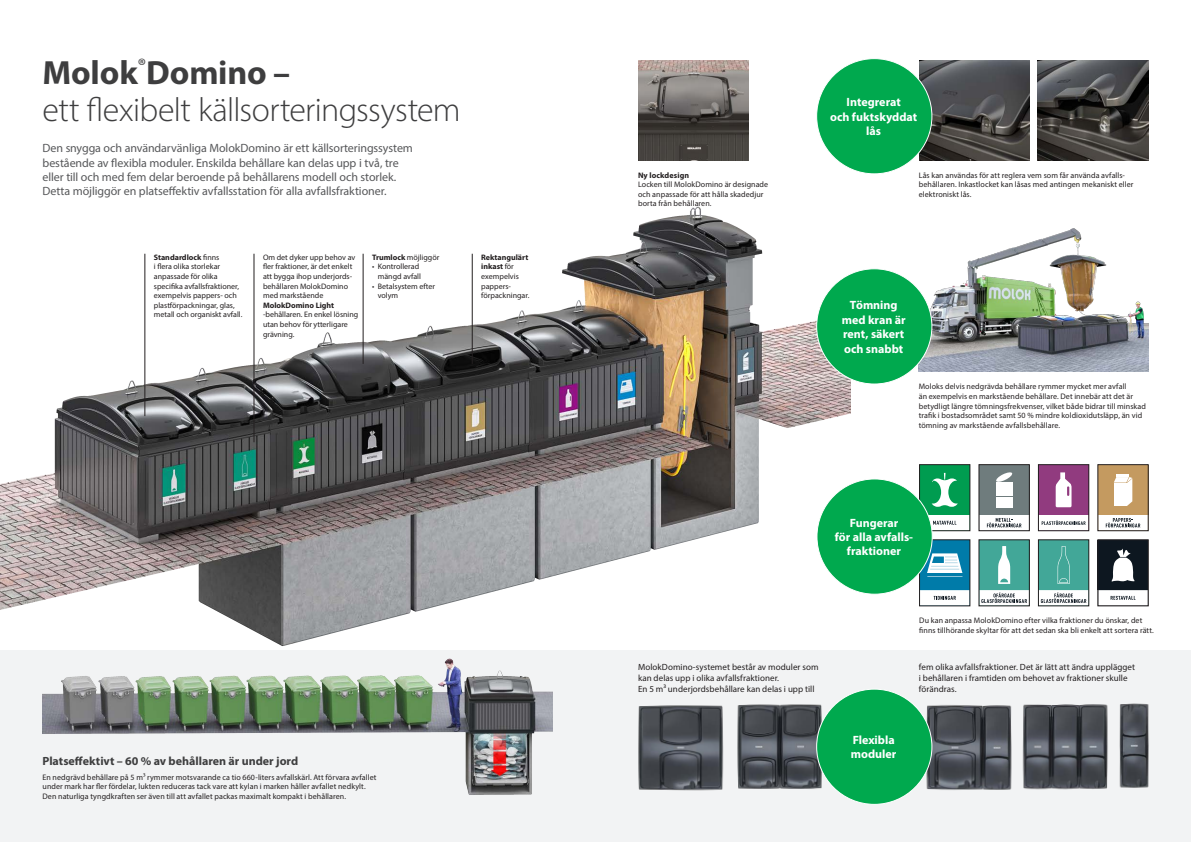
<style>
.page{position:relative;width:1191px;height:842px;background:#fff}
.page>*{position:absolute;margin:0;border:0;box-sizing:border-box;transform-origin:0 0}
.Leipis_myriad_pro{font:300 33.7px "Myriad Pro";letter-spacing:-.02em;color:#3e3e3f}
.Leipis_myriad_pro-2{font:700 33.7px "Myriad Pro";letter-spacing:-.005em;color:#3e3e3f}
.t1{font:12px/14.4px "Myriad Pro";letter-spacing:-.005em;color:#57585a}
.t2{font:700 12px/14.4px "Myriad Pro";color:#fff;text-align:center}
.Leipis_myriad_pro-3{font:700 11.9px "Myriad Pro";color:#3e3e3f}
.t3{font:9px/10.8px "Myriad Pro";letter-spacing:.005em;color:#231f20}
.t4{font:8px/9.6px "Myriad Pro";letter-spacing:.01em;color:#231f20}
.t5{font:700 8px "Myriad Pro";letter-spacing:.015em;color:#231f20}
.Leipis_myriad_pro-4{font:7.9px/9.6px "Myriad Pro";color:#231f20}
.s1{font-weight:700}
</style>
<div class="page">
<div style="left:0;top:651px;width:1191px;height:191px;background:#f2f3f4"></div>
<img style="left:0;top:206px;width:850px;height:445px">
<img style="left:919px;top:61px;width:110px;height:99px">
<img style="left:1037px;top:61px;width:111px;height:99px">
<img style="left:918px;top:228px;width:230px;height:144px">
<svg style="left:1040px;top:466px;width:47px;height:59px"></svg>
<div style="left:1038px;top:464px;width:51px;height:67px;border:1px solid #231f20"></div>
<svg style="left:1099px;top:466px;width:47px;height:62px"></svg>
<div style="left:1097px;top:464px;width:51px;height:67px;border:1px solid #231f20"></div>
<svg style="left:980px;top:466px;width:47px;height:62px"></svg>
<div style="left:978px;top:464px;width:51px;height:67px;border:1px solid #231f20"></div>
<svg style="left:921px;top:466px;width:47px;height:63px"></svg>
<div style="left:919px;top:464px;width:51px;height:67px;border:1px solid #231f20"></div>
<svg style="left:1099px;top:542px;width:47px;height:58px"></svg>
<div style="left:1097px;top:540px;width:51px;height:66px;border:1px solid #231f20"></div>
<svg style="left:921px;top:542px;width:47px;height:58px"></svg>
<div style="left:919px;top:540px;width:51px;height:66px;border:1px solid #231f20"></div>
<svg style="left:980px;top:542px;width:47px;height:61px"></svg>
<svg style="left:1040px;top:542px;width:47px;height:61px;background:#63b1a6"></svg>
<div style="left:1038px;top:540px;width:51px;height:66px;border:1px solid #231f20"></div>
<img style="left:43px;top:658px;width:510px;height:137px">
<img style="left:638px;top:704px;width:184px;height:87px">
<img style="left:1119px;top:703px;width:30px;height:85px">
<img style="left:926px;top:705px;width:86px;height:85px">
<img style="left:1022px;top:704px;width:86px;height:86px">
<img style="left:638px;top:61px;width:110px;height:99px">
<div style="left:816px;top:59px;width:116px;height:115px;background:#00a94e;border-radius:50%"></div>
<div style="left:816px;top:269px;width:116px;height:115px;background:#00a94e;border-radius:50%"></div>
<div style="left:817px;top:479px;width:115px;height:115px;background:#00a94e;border-radius:50%"></div>
<div style="left:816px;top:689px;width:116px;height:115px;background:#00a94e;border-radius:50%"></div>
<hr style="left:145px;top:254px;width:1px;height:162px;background:#231f20">
<hr style="left:472px;top:254px;width:1px;height:110px;background:#231f20">
<hr style="left:363px;top:254px;width:1px;height:110px;background:#231f20">
<hr style="left:254px;top:254px;width:1px;height:188px;background:#231f20">
<p class="Leipis_myriad_pro-2" style="left:43px;top:50px;width:249px">Molok<sup>®</sup>Domino –</p>
<p class="Leipis_myriad_pro" style="left:43px;top:89px;width:419px">ett flexibelt källsorteringssystem</p>
<p class="t1" style="left:43px;top:141px;width:372px">Den snygga och användarvänliga MolokDomino är ett källsorteringssystem bestående av flexibla moduler. Enskilda behållare kan delas upp i två, tre eller till och med fem delar beroende på behållarens modell och storlek.<br>Detta möjliggör en platseffektiv avfallsstation för alla avfallsfraktioner.</p>
<p class="Leipis_myriad_pro-4" style="left:154px;top:252px;width:90px"><span class="s1">Standardlock</span> finns<br>i flera olika storlekar anpassade för olika specifika avfallsfraktioner, exempelvis pappers- och plastförpackningar, glas, metall och organiskt avfall.</p>
<p class="Leipis_myriad_pro-4" style="left:481px;top:252px;width:50px"><span class="s1">Rektangulärt inkast</span> för exempelvis pappers&shy;förpackningar.</p>
<p class="Leipis_myriad_pro-4" style="left:263px;top:252px;width:97px">Om det dyker upp behov av fler fraktioner, är det enkelt att bygga ihop underjords&shy;behållaren MolokDomino med markstående<br><span class="s1">MolokDomino Light </span>-behållaren. En enkel lösning utan behov för ytterligare grävning.</p>
<p class="Leipis_myriad_pro-4" style="left:372px;top:252px;width:69px"><span class="s1">Trumlock</span> möjliggör</p>
<p class="Leipis_myriad_pro-4" style="left:372px;top:262px;width:50px;text-align:right">• Kontrollerad mängd avfall</p>
<p class="Leipis_myriad_pro-4" style="left:378px;top:281px;width:59px;text-indent:-6px">• Betalsystem efter volym</p>
<p class="Leipis_myriad_pro-3" style="left:43px;top:753px;width:257px">Platseffektivt – 60 % av behållaren är under jord</p>
<p class="t4" style="left:43px;top:772px;width:335px">En nedgrävd behållare på 5 m3 rymmer motsvarande ca tio 660-liters avfallskärl. Att förvara avfallet under mark har fler fördelar, lukten reduceras tack vare att kylan i marken håller avfallet nedkylt.<br>Den naturliga tyngdkraften ser även till att avfallet packas maximalt kompakt i behållaren.</p>
<p class="t5" style="left:638px;top:170px;width:53px">Ny lockdesign</p>
<p class="t4" style="left:638px;top:179px;width:132px">Locken till MolokDomino är designade och anpassade för att hålla skadedjur borta från behållaren.</p>
<p class="t2" style="left:846px;top:95px;width:56px">Integrerat</p>
<p class="t2" style="left:830px;top:109px;width:89px">och fuktskyddat</p>
<p class="t2" style="left:866px;top:123px;width:16px">lås</p>
<p class="t4" style="left:918px;top:170px;width:216px">Lås kan användas för att reglera vem som får använda avfalls&shy;behållaren. Inkastlocket kan låsas med antingen mekaniskt eller elektroniskt lås.</p>
<p class="t2" style="left:850px;top:298px;width:49px">Tömning</p>
<p class="t2" style="left:841px;top:312px;width:65px">med kran är</p>
<p class="t2" style="left:843px;top:326px;width:63px">rent, säkert</p>
<p class="t2" style="left:844px;top:341px;width:61px">och snabbt</p>
<p class="t4" style="left:918px;top:382px;width:229px">Moloks delvis nedgrävda behållare rymmer mycket mer avfall<br>än exempelvis en markstående behållare. Det innebär att det är betydligt längre tömningsfrekvenser, vilket både bidrar till minskad trafik i bostadsområdet samt 50 % mindre koldioxidutsläpp, än vid tömning av markstående avfallsbehållare.</p>
<p class="t2" style="left:849px;top:515px;width:50px">Fungerar</p>
<p class="t2" style="left:835px;top:529px;width:80px">för alla avfalls&shy;fraktioner</p>
<p class="t3" style="left:638px;top:661px;width:182px">MolokDomino-systemet består av moduler som kan delas upp i olika avfallsfraktioner.</p>
<p class="t3" style="left:638px;top:683px;width:178px">En 5 m3 underjordsbehållare kan delas i upp till</p>
<p class="t2" style="left:852px;top:732px;width:44px">Flexibla</p>
<p class="t2" style="left:851px;top:747px;width:47px">moduler</p>
<p class="t4" style="left:919px;top:616px;width:236px">Du kan anpassa MolokDomino efter vilka fraktioner du önskar, det finns tillhörande skyltar för att det sedan ska bli enkelt att sortera rätt.</p>
<p class="t3" style="left:918px;top:661px;width:218px">fem olika avfallsfraktioner. Det är lätt att ändra upplägget i behållaren i framtiden om behovet av fraktioner skulle förändras.</p>
</div>
